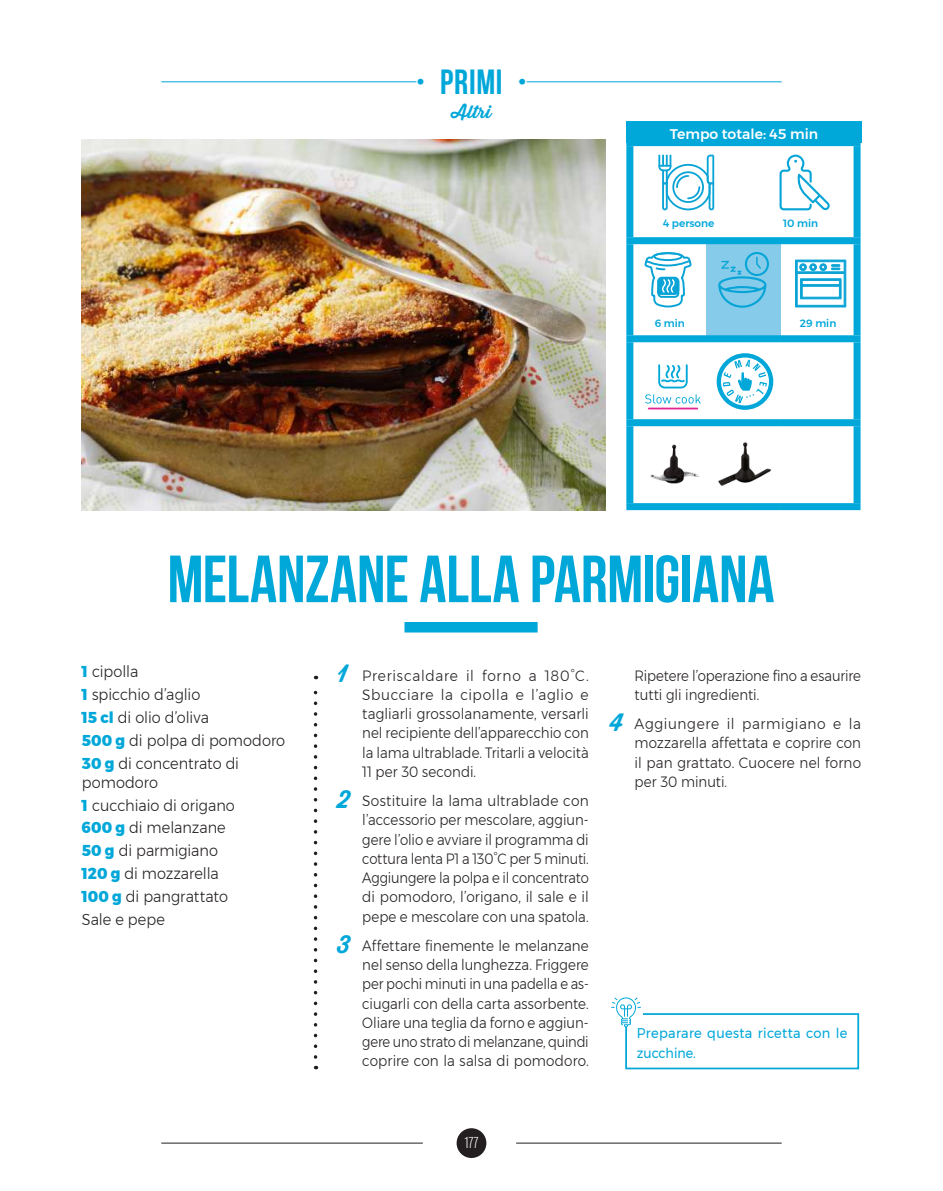
<style>
.page{position:relative;width:943px;height:1191px;background:#fff}
.page>*{position:absolute;margin:0;border:0;box-sizing:border-box;transform-origin:0 0}
.t1{font:700 66.5px "Bebas Neue";color:#00a7d9}
.t2{font:700 35px "Bebas Neue";letter-spacing:.02em;color:#00a7d9}
.t3{font:700 17.5px "Thirsty Soft";letter-spacing:.015em;color:#00a7d9}
.t4{font:300 15.75px/22.9px "Montserrat";color:#231f20;scale:.92 1}
.t5{font:300 condensed 15.75px "Akzidenz Grotesk BE";color:#fff}
.t6{font:300 14.88px/19.2px "Montserrat";color:#231f20;text-align:justify;scale:.93 1}
.t7{font:300 14.88px/19.2px "Montserrat";color:#231f20;text-align:justify;scale:.9 1}
.t8{font:300 14.88px/19.2px "Montserrat";color:#231f20;scale:.89 1}
.t9{font:14px/19.2px "Montserrat";letter-spacing:.025em;color:#00a7d9;scale:.93 1}
.t10{font:500 14px "Montserrat";color:#fff}
.t11{font:500 10.5px "Montserrat";color:#00a7d9}
.s1{font-size:21px}
.s2{font-weight:800;color:#00a7d9}
.s3{font-family:"Thirsty Soft";font-weight:700;font-size:24.5px;color:#00a7d9}
</style>
<div class="page">
<div style="left:456px;top:1128px;width:30px;height:30px;background:#231f20;border-radius:50%"></div>
<hr style="left:161px;top:1142px;width:262px;height:1px;background:#231f20">
<hr style="left:516px;top:1142px;width:265px;height:1px;background:#231f20">
<svg style="left:314px;top:676px;width:3px;height:381px"></svg>
<svg style="left:658px;top:155px;width:56px;height:55px"></svg>
<svg style="left:644px;top:252px;width:48px;height:56px"></svg>
<svg style="left:779px;top:155px;width:51px;height:55px"></svg>
<div style="left:706px;top:241px;width:75px;height:98px;background:#86ccea"></div>
<div style="left:626px;top:146px;width:7px;height:91px;background:#00a7d9"></div>
<div style="left:626px;top:139px;width:80px;height:7px;background:#00a7d9"></div>
<div style="left:706px;top:139px;width:38px;height:7px;background:#00a7d9"></div>
<div style="left:744px;top:139px;width:37px;height:7px;background:#00a7d9"></div>
<div style="left:781px;top:139px;width:79px;height:7px;background:#00a7d9"></div>
<div style="left:853px;top:146px;width:7px;height:91px;background:#00a7d9"></div>
<div style="left:626px;top:244px;width:7px;height:91px;background:#00a7d9"></div>
<div style="left:626px;top:237px;width:80px;height:7px;background:#00a7d9"></div>
<div style="left:706px;top:237px;width:38px;height:7px;background:#00a7d9"></div>
<div style="left:744px;top:237px;width:37px;height:7px;background:#00a7d9"></div>
<div style="left:781px;top:237px;width:79px;height:7px;background:#00a7d9"></div>
<div style="left:853px;top:244px;width:7px;height:91px;background:#00a7d9"></div>
<div style="left:626px;top:342px;width:7px;height:77px;background:#00a7d9"></div>
<div style="left:626px;top:335px;width:80px;height:7px;background:#00a7d9"></div>
<div style="left:706px;top:335px;width:38px;height:7px;background:#00a7d9"></div>
<div style="left:744px;top:335px;width:37px;height:7px;background:#00a7d9"></div>
<div style="left:781px;top:335px;width:79px;height:7px;background:#00a7d9"></div>
<div style="left:853px;top:342px;width:7px;height:77px;background:#00a7d9"></div>
<div style="left:626px;top:426px;width:7px;height:77px;background:#00a7d9"></div>
<div style="left:626px;top:419px;width:80px;height:7px;background:#00a7d9"></div>
<div style="left:706px;top:419px;width:38px;height:7px;background:#00a7d9"></div>
<div style="left:744px;top:419px;width:37px;height:7px;background:#00a7d9"></div>
<div style="left:781px;top:419px;width:79px;height:7px;background:#00a7d9"></div>
<div style="left:626px;top:503px;width:80px;height:7px;background:#00a7d9"></div>
<div style="left:706px;top:503px;width:38px;height:7px;background:#00a7d9"></div>
<div style="left:744px;top:503px;width:37px;height:7px;background:#00a7d9"></div>
<div style="left:781px;top:503px;width:79px;height:7px;background:#00a7d9"></div>
<div style="left:853px;top:426px;width:7px;height:77px;background:#00a7d9"></div>
<svg style="left:718px;top:252px;width:51px;height:56px"></svg>
<svg style="left:795px;top:259px;width:51px;height:49px"></svg>
<img style="left:82px;top:139px;width:523px;height:371px">
<svg style="left:716px;top:353px;width:57px;height:57px"></svg>
<img style="left:718px;top:442px;width:53px;height:44px">
<svg style="left:658px;top:364px;width:29px;height:24px"></svg>
<svg style="left:645px;top:394px;width:56px;height:9px"></svg>
<hr style="left:648px;top:407px;width:50px;height:2px;background:#e42492">
<img style="left:650px;top:444px;width:49px;height:40px">
<div style="left:626px;top:122px;width:235px;height:21px;background:#00a7d9"></div>
<div style="left:404px;top:622px;width:133px;height:10px;background:#00a7d9"></div>
<div style="left:625px;top:1013px;width:234px;height:56px;border:2px solid #00a7d9"></div>
<div style="left:609px;top:994px;width:34px;height:32px;background:#fff"></div>
<svg style="left:611px;top:997px;width:30px;height:30px"></svg>
<hr style="left:161px;top:81px;width:620px;height:1px;background:#00a7d9">
<div style="left:416px;top:69px;width:9px;height:26px;background:#fff"></div>
<div style="left:425px;top:74px;width:93px;height:26px;background:#fff"></div>
<div style="left:518px;top:69px;width:8px;height:26px;background:#fff"></div>
<h2 class="t2" style="left:416px;top:63px;width:112px"><span class="s1">•</span> PRIMI <span class="s1">•</span></h2>
<p class="t3" style="left:452px;top:99px;width:41px">Altri</p>
<p class="t10" style="left:670px;top:123px;width:150px">Tempo totale: 45 min</p>
<p class="t11" style="left:663px;top:215px;width:53px">4 persone</p>
<p class="t11" style="left:783px;top:215px;width:36px">10 min</p>
<p class="t11" style="left:654px;top:314px;width:32px">6 min</p>
<p class="t11" style="left:800px;top:314px;width:38px">29 min</p>
<h1 class="t1" style="left:167px;top:542px;width:608px">MELANZANE ALLA PARMIGIANA</h1>
<p class="t4" style="left:82px;top:660px;width:222px"><span class="s2">1</span> cipolla<br><span class="s2">1</span> spicchio d’aglio<br><span class="s2">15 cl</span> di olio d’oliva<br><span class="s2">500 g</span> di polpa di pomodoro<br><span class="s2">30 g</span> di concentrato di</p>
<p class="t4" style="left:82px;top:770px;width:168px">pomodoro<br><span class="s2">1</span> cucchiaio di origano<br><span class="s2">600 g</span> di melanzane<br><span class="s2">50 g</span> di parmigiano<br><span class="s2">120 g</span> di mozzarella<br><span class="s2">100 g</span> di pangrattato<br>Sale e pepe</p>
<p class="t6" style="left:362px;top:665px;width:245px;text-indent:-25px"><span class="s3">1</span> Preriscaldare il forno a 180°C.<br>Sbucciare la cipolla e l’aglio e tagliarli grossolanamente, versarli nel recipiente dell’apparecchio con la lama ultrablade. Tritarli a velocità 11 per 30 secondi.</p>
<p class="t6" style="left:362px;top:791px;width:245px;text-indent:-25px"><span class="s3">2</span> Sostituire la lama ultrablade con l’accessorio per mescolare, aggiun&shy;gere l’olio e avviare il programma di cottura lenta P1 a 130°C per 5 minuti.<br>Aggiungere la polpa e il concentrato di pomodoro, l’origano, il sale e il pepe e mescolare con una spatola.</p>
<p class="t7" style="left:362px;top:935px;width:253px;text-indent:-25px"><span class="s3">3</span> Affettare finemente le melanzane nel senso della lunghezza. Friggere per pochi minuti in una padella e as&shy;ciugarli con della carta assorbente.<br>Oliare una teglia da forno e aggiun&shy;gere uno strato di melanzane, quindi coprire con la salsa di pomodoro.</p>
<p class="t8" style="left:634px;top:665px;width:256px">Ripetere l’operazione fino a esaurire tutti gli ingredienti.</p>
<p class="t6" style="left:634px;top:714px;width:245px;text-indent:-25px"><span class="s3">4</span> Aggiungere il parmigiano e la mozzarella affettata e coprire con il pan grattato. Cuocere nel forno per 30 minuti.</p>
<p class="t9" style="left:637px;top:1023px;width:228px">Preparare questa ricetta con le zucchine.</p>
<p class="t5" style="left:464px;top:1134px;width:16px">177</p>
</div>
